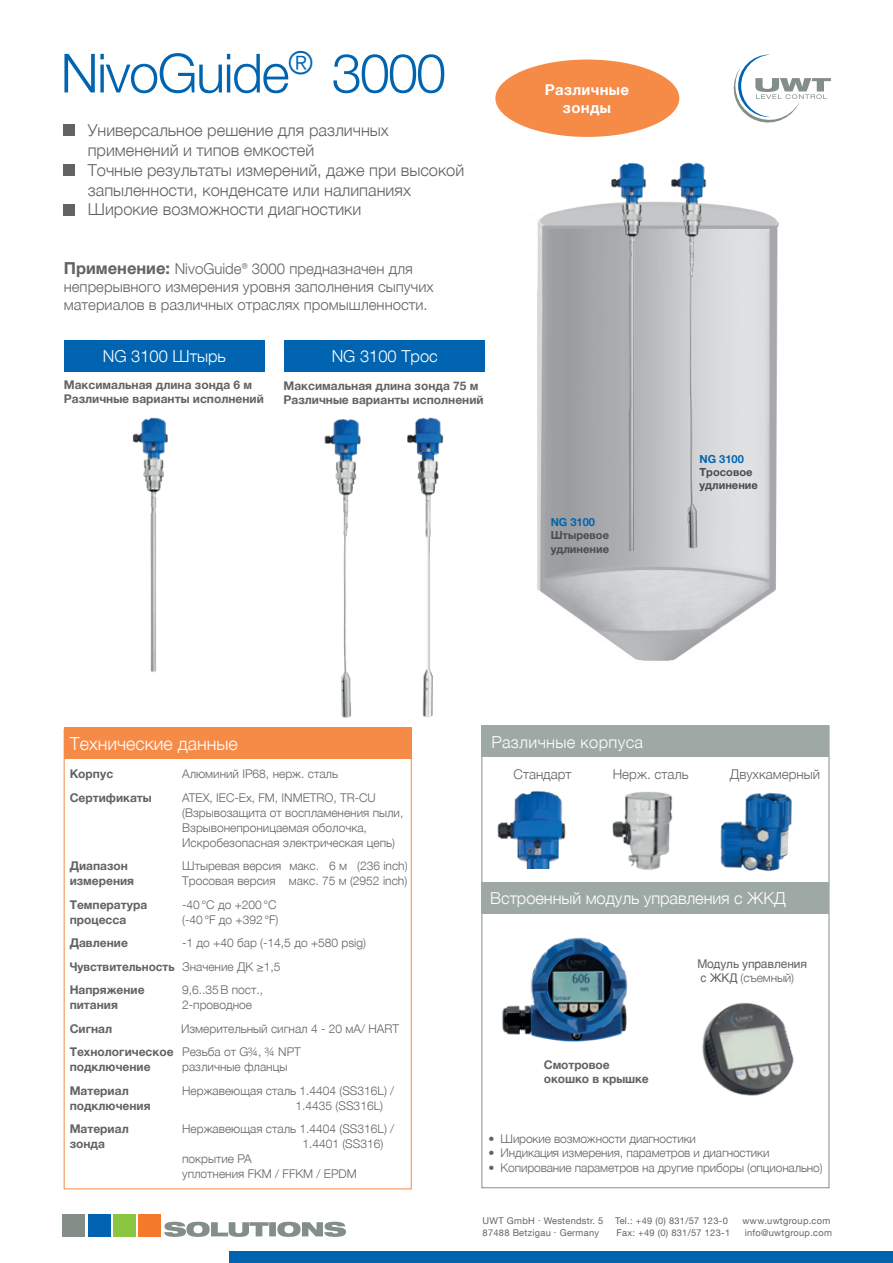
<style>
.page{position:relative;width:893px;height:1263px;background:#fff}
.page>*{position:absolute;margin:0;border:0;box-sizing:border-box;transform-origin:0 0}
.t1{font:300 54px "Helvetica Neue LT Com";letter-spacing:-.03em;color:#0164b0}
.t2{font:300 18px "Helvetica Neue LTCYR";color:#fff}
.t3{font:300 16.5px/19.8px "Helvetica Neue LTCYR";color:#636366}
.t4{font:300 16.5px "Helvetica Neue LTCYR";color:#fff}
.t5{font:300 16.5px "Helvetica Neue LTCYR";letter-spacing:.02em;color:#fff}
.t6{font:300 15px/18px "Helvetica Neue LTCYR";color:#636366}
.t7{font:700 15px "Helvetica Neue LTCYR";letter-spacing:.02em;color:#fff}
.t8{font:300 13.5px "Helvetica Neue LTCYR";color:#636366}
.t9{font:300 12px/15px "Helvetica Neue LTCYR";color:#636366}
.t10{font:700 12px/15px "Helvetica Neue LTCYR";color:#636366}
.t11{font:300 12px "Helvetica Neue LT Com";color:#636366}
.t12{font:12px/14.4px "Helvetica LTCYR";letter-spacing:-.01em;color:#636366}
.t13{font:700 11.1px/13.4px "Helvetica Neue LTCYR";color:#4b4c4d}
.t14{font:700 11.1px "Helvetica Neue LT Com";color:#0164b0}
.t15{font:9.3px "Helvetica Neue LT Com";letter-spacing:.03em;color:#636366}
.s1{font-weight:700;font-size:16.5px}
.s2{font-family:"Helvetica Neue LT Com";font-weight:700;font-size:16.5px}
.s3{font-family:"Helvetica Neue LT Com"}
.s4{font-family:"Helvetica Neue LTCYR"}
.s5{font-weight:300}
.s6{font-family:"Helvetica Neue LT Com";font-weight:300}
.s7{font-family:"Helvetica Neue LTCYR";font-weight:300}
</style>
<div class="page">
<img style="left:537px;top:205px;width:242px;height:456px">
<svg style="left:733px;top:55px;width:98px;height:68px"></svg>
<div style="left:63px;top:1215px;width:22px;height:22px;background:#848e89"></div>
<div style="left:88px;top:1215px;width:22px;height:22px;background:#0164b0"></div>
<div style="left:114px;top:1215px;width:22px;height:22px;background:#8bc640"></div>
<div style="left:139px;top:1215px;width:22px;height:22px;background:#f4792a"></div>
<svg style="left:164px;top:1222px;width:182px;height:15px"></svg>
<div style="left:230px;top:1251px;width:663px;height:12px;background:#0164b0"></div>
<img style="left:132px;top:417px;width:36px;height:255px">
<img style="left:324px;top:419px;width:37px;height:299px">
<img style="left:588px;top:162px;width:55px;height:388px">
<img style="left:643px;top:162px;width:93px;height:434px">
<img style="left:502px;top:937px;width:126px;height:105px">
<img style="left:702px;top:1003px;width:92px;height:93px">
<img style="left:638px;top:792px;width:35px;height:78px">
<img style="left:720px;top:792px;width:72px;height:79px">
<img style="left:422px;top:552px;width:11px;height:165px">
<img style="left:407px;top:417px;width:37px;height:135px">
<img style="left:497px;top:791px;width:154px;height:77px">
<div style="left:481px;top:726px;width:348px;height:31px;background:#9ea8a4"></div>
<div style="left:64px;top:125px;width:11px;height:11px;background:#636366"></div>
<div style="left:64px;top:164px;width:11px;height:12px;background:#636366"></div>
<div style="left:64px;top:204px;width:11px;height:11px;background:#636366"></div>
<div style="left:64px;top:727px;width:348px;height:32px;background:#f68a47"></div>
<div style="left:495px;top:60px;width:184px;height:77px;background:#f68a47;border-radius:50%"></div>
<div style="left:481px;top:882px;width:348px;height:31px;background:#9ea8a4"></div>
<div style="left:64px;top:340px;width:201px;height:31px;background:#0164b0"></div>
<div style="left:284px;top:340px;width:201px;height:31px;background:#0164b0"></div>
<p class="t1" style="left:61px;top:40px;width:387px">NivoGuide<sup>®</sup> 3000</p>
<p class="t3" style="left:88px;top:121px;width:303px">Универсальное решение для различных применений и типов емкостей</p>
<p class="t3" style="left:88px;top:160px;width:378px">Точные результаты измерений, даже при высокой запыленности, конденсате или налипаниях</p>
<p class="t3" style="left:88px;top:200px;width:275px">Широкие возможности диагностики</p>
<p class="t6" style="left:64px;top:260px;width:371px"><span class="s1">Применение</span><span class="s2">:</span> NivoGuide® 3000 предназначен для непрерывного измерения уровня заполнения сыпучих материалов в различных отраслях промышленности.</p>
<p class="t4" style="left:103px;top:347px;width:124px">NG 3100 Штырь</p>
<p class="t4" style="left:332px;top:347px;width:108px">NG 3100 Трос</p>
<p class="t10" style="left:64px;top:377px;width:190px">Максимальная длина зонда 6 м</p>
<p class="t10" style="left:64px;top:391px;width:202px">Различные варианты исполнений</p>
<p class="t10" style="left:284px;top:378px;width:197px">Максимальная длина зонда 75 м</p>
<p class="t10" style="left:284px;top:393px;width:202px">Различные варианты исполнений</p>
<p class="t7" style="left:545px;top:81px;width:86px">Различные</p>
<p class="t7" style="left:563px;top:99px;width:49px">зонды</p>
<p class="t14" style="left:551px;top:515px;width:46px">NG 3100</p>
<p class="t13" style="left:551px;top:529px;width:60px">Штыревое удлинение</p>
<p class="t14" style="left:699px;top:452px;width:46px">NG 3100</p>
<p class="t13" style="left:699px;top:465px;width:60px">Тросовое удлинение</p>
<p class="t2" style="left:70px;top:734px;width:170px">Технические данные</p>
<p class="t10" style="left:70px;top:766px;width:45px">Корпус</p>
<p class="t9" style="left:182px;top:766px;width:157px">Алюминий IP68, нерж. сталь</p>
<p class="t10" style="left:70px;top:790px;width:84px">Сертификаты</p>
<p class="t9" style="left:182px;top:790px;width:223px"><span class="s3">ATEX, IEC-Ex, FM, INMETRO, TR-CU (</span>Взрывозащита от воспламенения пыли, Взрывонепроницаемая оболочка, Искробезопасная электрическая цепь)</p>
<p class="t10" style="left:70px;top:858px;width:60px">Диапазон</p>
<p class="t9" style="left:182px;top:859px;width:227px">Штыревая версия макс. 6 м (236 inch)</p>
<p class="t10" style="left:70px;top:873px;width:66px">измерения</p>
<p class="t9" style="left:182px;top:874px;width:227px">Тросовая версия макс. 75 м (2952 inch)</p>
<p class="t10" style="left:70px;top:897px;width:79px">Температура</p>
<p class="t11" style="left:182px;top:897px;width:96px">-40°C <span class="s4">до</span> +200°C</p>
<p class="t10" style="left:70px;top:912px;width:58px">процесса</p>
<p class="t11" style="left:182px;top:912px;width:98px">(-40°F <span class="s4">до</span> +392°F)</p>
<p class="t10" style="left:70px;top:936px;width:60px">Давление</p>
<p class="t11" style="left:182px;top:936px;width:185px">-1 <span class="s4">до</span> +40 <span class="s4">бар</span> (-14,5 <span class="s4">до</span> +580 psig)</p>
<p class="t10" style="left:70px;top:959px;width:212px">Чувствительность <span class="s5">Значение ДК</span> <span class="s6">≥1,5</span></p>
<p class="t10" style="left:70px;top:983px;width:76px">Напряжение</p>
<p class="t11" style="left:182px;top:983px;width:82px">9,6..35<span class="s4">В пост.</span>,</p>
<p class="t10" style="left:70px;top:998px;width:50px">питания</p>
<p class="t9" style="left:182px;top:998px;width:72px">2-проводное</p>
<p class="t10" style="left:70px;top:1021px;width:44px">Cигнал</p>
<p class="t9" style="left:181px;top:1021px;width:220px">Измерительный сигнал <span class="s3">4 - 20</span> мА<span class="s3">/ HART</span></p>
<p class="t10" style="left:70px;top:1045px;width:233px">Технологическое <span class="s5">Резьба от</span> <span class="s6">G¾, ¾ NPT </span>подключение</p>
<p class="t9" style="left:182px;top:1060px;width:107px">различные фланцы</p>
<p class="t10" style="left:70px;top:1083px;width:61px">Материал</p>
<p class="t9" style="left:182px;top:1083px;width:214px">Нержавеющая сталь <span class="s3">1.4404 (SS316L) /</span></p>
<p class="t10" style="left:70px;top:1098px;width:82px">подключения</p>
<p class="t11" style="left:296px;top:1098px;width:89px">1.4435 (SS316L)</p>
<p class="t10" style="left:70px;top:1122px;width:61px">Материал</p>
<p class="t9" style="left:182px;top:1122px;width:214px">Нержавеющая сталь <span class="s3">1.4404 (SS316L) /</span></p>
<p class="t10" style="left:70px;top:1137px;width:37px">зонда</p>
<p class="t11" style="left:302px;top:1137px;width:82px">1.4401 (SS316)</p>
<p class="t9" style="left:182px;top:1152px;width:176px">покрытие <span class="s3">PA<br></span>уплотнения <span class="s3">FKM / FFKM / EPDM</span></p>
<p class="t5" style="left:491px;top:733px;width:153px">Различные корпуса</p>
<p class="t8" style="left:513px;top:767px;width:60px">Стандарт</p>
<p class="t8" style="left:613px;top:767px;width:77px">Нерж. сталь</p>
<p class="t8" style="left:730px;top:767px;width:92px">Двухкамерный</p>
<p class="t4" style="left:490px;top:889px;width:297px">Встроенный модуль управления с ЖКД</p>
<p class="t10" style="left:544px;top:1057px;width:106px;line-height:14.4px">Смотровое окошко в крышке</p>
<p class="t12" style="left:697px;top:956px;width:111px">Модуль управления с ЖКД <span class="s7">(съемный)</span></p>
<p class="t9" style="left:489px;top:1131px;width:209px">• Широкие возможности диагностики</p>
<p class="t9" style="left:489px;top:1146px;width:282px">• Индикация измерения, параметров и диагностики</p>
<p class="t9" style="left:489px;top:1160px;width:336px">• Копирование параметров на другие приборы (опционально)</p>
<p class="t15" style="left:483px;top:1215px;width:122px">UWT GmbH . Westendstr. 5</p>
<p class="t15" style="left:615px;top:1215px;width:114px">Tel.: +49 (0) 831/57 123-0</p>
<p class="t15" style="left:742px;top:1215px;width:89px">www.uwtgroup.com</p>
<p class="t15" style="left:483px;top:1227px;width:118px">87488 Betzigau . Germany</p>
<p class="t15" style="left:617px;top:1227px;width:115px">Fax: +49 (0) 831/57 123-1</p>
<p class="t15" style="left:745px;top:1227px;width:89px">info@uwtgroup.com</p>
</div>
